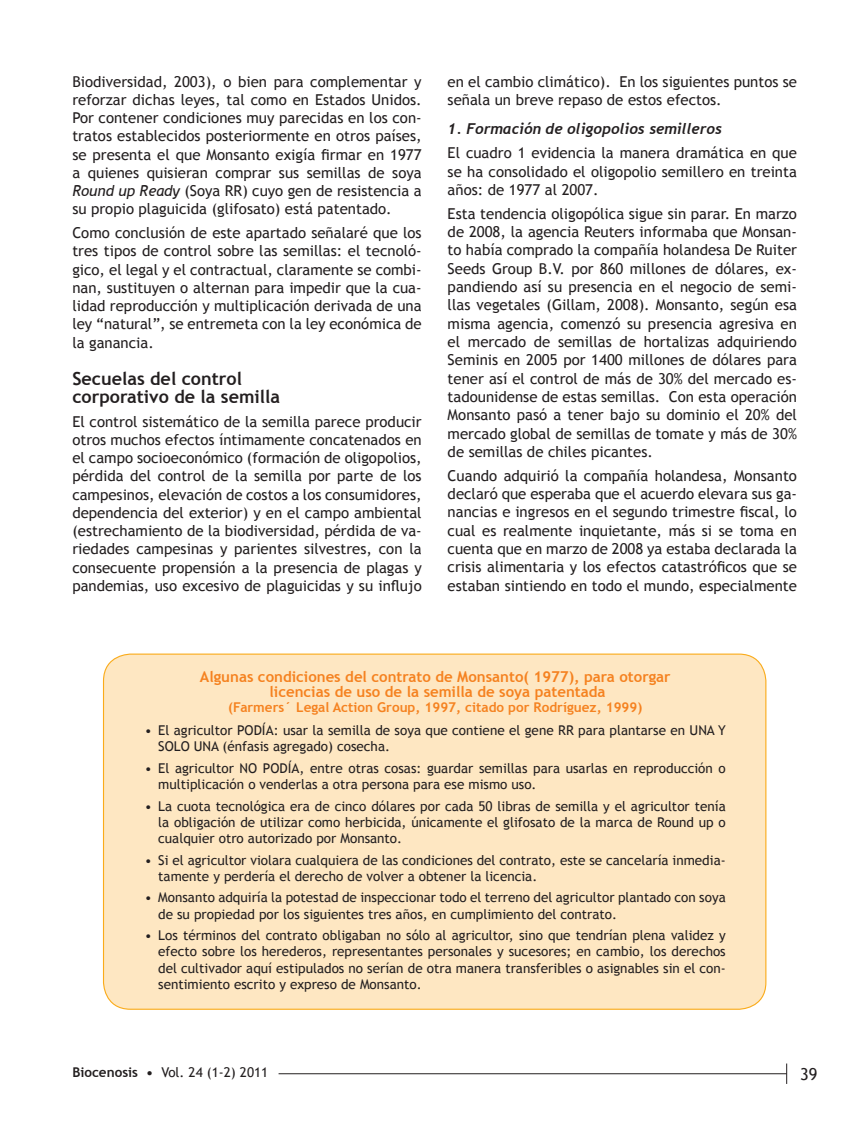
<style>
.page{position:relative;width:864px;height:1134px;background:#fff}
.page>*{position:absolute;margin:0;border:0;box-sizing:border-box;transform-origin:0 0}
.Subtitulo_2{font:700 18px/18.3px "Trebuchet MS";color:#231f20}
.t1{font:16.5px "Trebuchet MS";color:#231f20}
.t2{font:15px/18.3px "Trebuchet MS";color:#231f20;text-align:justify}
.Cuadro-Titulo{font:700 15px/15px "Trebuchet MS";color:#f58220;text-align:center}
.Subtitulo_3{font:italic 700 15px "Trebuchet";color:#231f20}
.Lista_con_viñetas{font:13.5px/16.2px "Trebuchet MS";color:#231f20}
.Cuadro-Titulo-2{font:700 13.5px "Trebuchet MS";color:#f58220}
.s1{font-style:italic}
.s2{font-weight:700}
</style>
<div class="page">
<svg style="left:786px;top:1064px;width:1px;height:20px"></svg>
<hr style="left:279px;top:1073px;width:508px;height:1px;background:#231f20">
<div style="left:104px;top:654px;width:662px;height:355px;background:#fee7c2;border-radius:27px"></div>
<p class="t2" style="left:72px;top:72px;width:351px">Biodiversidad, 2003), o bien para complementar y reforzar dichas leyes, tal como en Estados Unidos.<br>Por contener condiciones muy parecidas en los con&shy;tratos establecidos posteriormente en otros países, se presenta el que Monsanto exigía firmar en 1977 a quienes quisieran comprar sus semillas de soya <span class="s1">Round up Ready</span> (Soya RR) cuyo gen de resistencia a su propio plaguicida (glifosato) está patentado.</p>
<p class="t2" style="left:72px;top:224px;width:351px">Como conclusión de este apartado señalaré que los tres tipos de control sobre las semillas: el tecnoló&shy;gico, el legal y el contractual, claramente se combi&shy;nan, sustituyen o alternan para impedir que la cua&shy;lidad reproducción y multiplicación derivada de una ley “natural”, se entremeta con la ley económica de la ganancia.</p>
<p class="Subtitulo_2" style="left:72px;top:369px;width:209px">Secuelas del control corporativo de la semilla</p>
<p class="t2" style="left:72px;top:412px;width:351px">El control sistemático de la semilla parece producir otros muchos efectos íntimamente concatenados en el campo socioeconómico (formación de oligopolios, pérdida del control de la semilla por parte de los campesinos, elevación de costos a los consumidores, dependencia del exterior) y en el campo ambiental (estrechamiento de la biodiversidad, pérdida de va&shy;riedades campesinas y parientes silvestres, con la consecuente propensión a la presencia de plagas y pandemias, uso excesivo de plaguicidas y su influjo</p>
<p class="t2" style="left:448px;top:72px;width:351px">en el cambio climático). En los siguientes puntos se señala un breve repaso de estos efectos.</p>
<p class="Subtitulo_3" style="left:448px;top:120px;width:276px">1. Formación de oligopolios semilleros</p>
<p class="t2" style="left:448px;top:144px;width:351px">El cuadro 1 evidencia la manera dramática en que se ha consolidado el oligopolio semillero en treinta años: de 1977 al 2007.</p>
<p class="t2" style="left:448px;top:204px;width:351px">Esta tendencia oligopólica sigue sin parar. En marzo de 2008, la agencia Reuters informaba que Monsan&shy;to había comprado la compañía holandesa De Ruiter Seeds Group B.V. por 860 millones de dólares, ex&shy;pandiendo así su presencia en el negocio de semi&shy;llas vegetales (Gillam, 2008). Monsanto, según esa misma agencia, comenzó su presencia agresiva en el mercado de semillas de hortalizas adquiriendo Seminis en 2005 por 1400 millones de dólares para tener así el control de más de 30% del mercado es&shy;tadounidense de estas semillas. Con esta operación Monsanto pasó a tener bajo su dominio el 20% del mercado global de semillas de tomate y más de 30% de semillas de chiles picantes.</p>
<p class="t2" style="left:448px;top:466px;width:351px">Cuando adquirió la compañía holandesa, Monsanto declaró que esperaba que el acuerdo elevara sus ga&shy;nancias e ingresos en el segundo trimestre fiscal, lo cual es realmente inquietante, más si se toma en cuenta que en marzo de 2008 ya estaba declarada la crisis alimentaria y los efectos catastróficos que se estaban sintiendo en todo el mundo, especialmente</p>
<p class="Cuadro-Titulo" style="left:200px;top:669px;width:472px">Algunas condiciones del contrato de Monsanto( 1977), para otorgar licencias de uso de la semilla de soya patentada</p>
<p class="Cuadro-Titulo-2" style="left:228px;top:699px;width:416px">(Farmers´ Legal Action Group, 1997, citado por Rodríguez, 1999)</p>
<p class="Lista_con_viñetas" style="left:158px;top:722px;width:569px;text-indent:-14px">• El agricultor PODÍA: usar la semilla de soya que contiene el gene RR para plantarse en UNA Y<br>SOLO UNA (énfasis agregado) cosecha.</p>
<p class="Lista_con_viñetas" style="left:158px;top:760px;width:569px;text-indent:-14px">• El agricultor NO PODÍA, entre otras cosas: guardar semillas para usarlas en reproducción o multiplicación o venderlas a otra persona para ese mismo uso.</p>
<p class="Lista_con_viñetas" style="left:158px;top:798px;width:569px;text-align:justify;text-indent:-14px">• La cuota tecnológica era de cinco dólares por cada 50 libras de semilla y el agricultor tenía la obligación de utilizar como herbicida, únicamente el glifosato de la marca de Round up o cualquier otro autorizado por Monsanto.</p>
<p class="Lista_con_viñetas" style="left:158px;top:852px;width:569px;text-indent:-14px">• Si el agricultor violara cualquiera de las condiciones del contrato, este se cancelaría inmedia&shy;tamente y perdería el derecho de volver a obtener la licencia.</p>
<p class="Lista_con_viñetas" style="left:158px;top:890px;width:569px;text-indent:-14px">• Monsanto adquiría la potestad de inspeccionar todo el terreno del agricultor plantado con soya de su propiedad por los siguientes tres años, en cumplimiento del contrato.</p>
<p class="Lista_con_viñetas" style="left:158px;top:927px;width:569px;text-align:justify;text-indent:-14px">• Los términos del contrato obligaban no sólo al agricultor, sino que tendrían plena validez y efecto sobre los herederos, representantes personales y sucesores; en cambio, los derechos del cultivador aquí estipulados no serían de otra manera transferibles o asignables sin el con&shy;sentimiento escrito y expreso de Monsanto.</p>
<p class="Lista_con_viñetas" style="left:72px;top:1065px;width:197px"><span class="s2">Biocenosis •</span> Vol. 24 (1-2) 2011</p>
<p class="t1" style="left:800px;top:1064px;width:19px">39</p>
</div>
